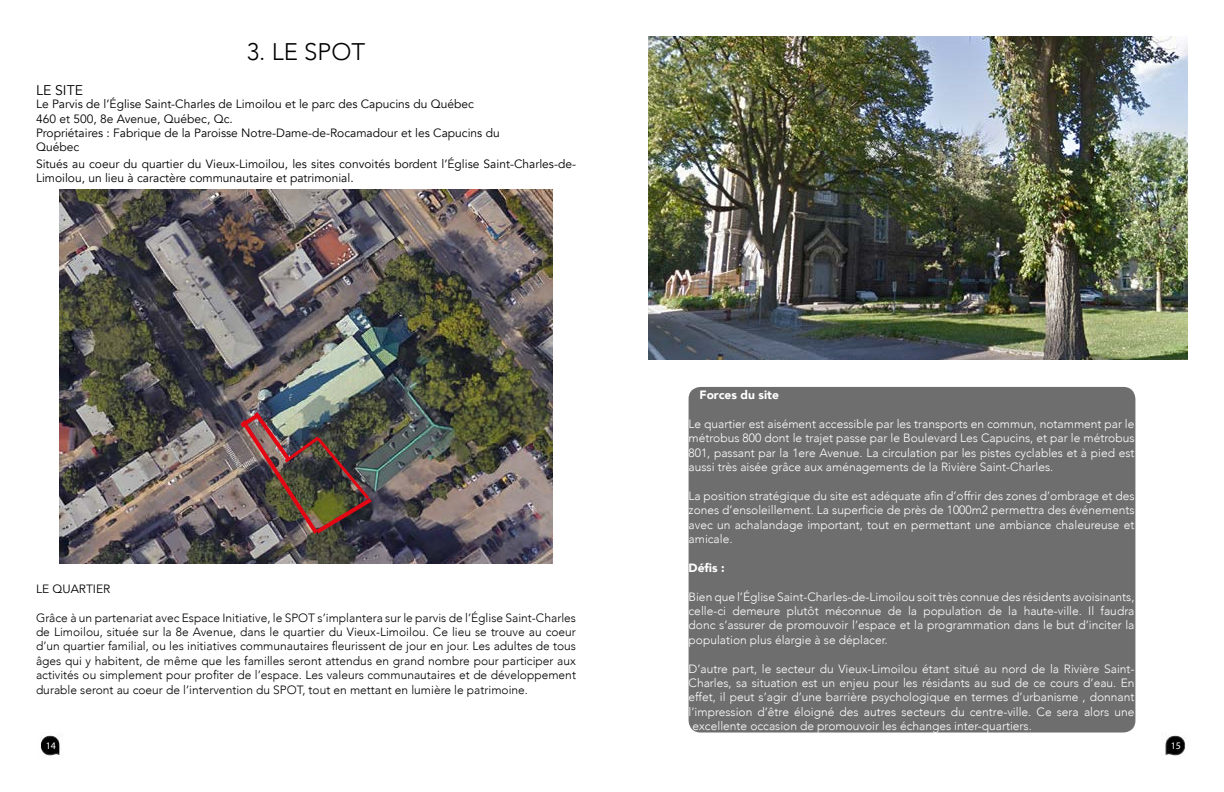
<style>
.page{position:relative;width:1224px;height:792px;background:#fff}
.page>*{position:absolute;margin:0;border:0;box-sizing:border-box;transform-origin:0 0}
.t1{font:300 24px "Avenir";color:#000}
.t2{font:14px "Avenir";color:#000}
.t3{font:300 12px/14.4px "Avenir";color:#fff;text-align:justify}
.t4{font:300 12px/14.4px "Avenir";color:#000;text-align:justify}
.t5{font:12px/14.4px "Avenir";color:#000}
.t6{font:900 12px "Avenir";color:#fff}
.t7{font:10px "Myriad Pro";color:#fff}
</style>
<div class="page">
<img style="left:1162px;top:734px;width:24px;height:22px">
<img style="left:40px;top:734px;width:23px;height:23px">
<img style="left:60px;top:189px;width:492px;height:374px">
<img style="left:236px;top:408px;width:140px;height:130px">
<div style="left:689px;top:387px;width:446px;height:346px;background:#6e6e6e;border-radius:12px"></div>
<img style="left:648px;top:36px;width:540px;height:324px">
<h1 class="t1" style="left:247px;top:38px;width:120px">3. LE SPOT</h1>
<p class="t2" style="left:36px;top:82px;width:49px">LE SITE</p>
<p class="t5" style="left:36px;top:97px;width:465px">Le Parvis de l’Église Saint-Charles de Limoilou et le parc des Capucins du Québec<br>460 et 500, 8e Avenue, Québec, Qc.<br>Propriétaires : Fabrique de la Paroisse Notre-Dame-de-Rocamadour et les Capucins du Québec</p>
<p class="t5" style="left:36px;top:157px;width:542px">Situés au coeur du quartier du Vieux-Limoilou, les sites convoités bordent l’Église Saint-Charles-de-<br>Limoilou, un lieu à caractère communautaire et patrimonial.</p>
<p class="t5" style="left:36px;top:582px;width:76px">LE QUARTIER</p>
<p class="t4" style="left:36px;top:610px;width:542px">Grâce à un partenariat avec Espace Initiative, le SPOT s’implantera sur le parvis de l’Église Saint-Charles de Limoilou, située sur la 8e Avenue, dans le quartier du Vieux-Limoilou. Ce lieu se trouve au coeur d’un quartier familial, ou les initiatives communautaires fleurissent de jour en jour. Les adultes de tous âges qui y habitent, de même que les familles seront attendus en grand nombre pour participer aux activités ou simplement pour profiter de l’espace. Les valeurs communautaires et de développement durable seront au coeur de l’intervention du SPOT, tout en mettant en lumière le patrimoine.</p>
<p class="t6" style="left:700px;top:384px;width:81px">Forces du site</p>
<p class="t3" style="left:689px;top:416px;width:448px">Le quartier est aisément accessible par les transports en commun, notamment par le métrobus 800 dont le trajet passe par le Boulevard Les Capucins, et par le métrobus 801, passant par la 1ere Avenue. La circulation par les pistes cyclables et à pied est aussi très aisée grâce aux aménagements de la Rivière Saint-Charles.</p>
<p class="t3" style="left:689px;top:488px;width:448px">La position stratégique du site est adéquate afin d’offrir des zones d’ombrage et des zones d’ensoleillement. La superficie de près de 1000m2 permettra des événements avec un achalandage important, tout en permettant une ambiance chaleureuse et amicale.</p>
<p class="t6" style="left:689px;top:557px;width:38px">Défis :</p>
<p class="t3" style="left:689px;top:589px;width:448px">Bien que l’Église Saint-Charles-de-Limoilou soit très connue des résidents avoisinants, celle-ci demeure plutôt méconnue de la population de la haute-ville. Il faudra donc s’assurer de promouvoir l’espace et la programmation dans le but d’inciter la population plus élargie à se déplacer.</p>
<p class="t3" style="left:689px;top:661px;width:448px">D’autre part, le secteur du Vieux-Limoilou étant situé au nord de la Rivière Saint-</p>
<p class="t3" style="left:689px;top:676px;width:448px">Charles, sa situation est un enjeu pour les résidants au sud de ce cours d’eau. En</p>
<p class="t3" style="left:689px;top:690px;width:448px">effet, il peut s’agir d’une barrière psychologique en termes d’urbanisme , donnant</p>
<p class="t3" style="left:689px;top:704px;width:448px">l’impression d’être éloigné des autres secteurs du centre-ville. Ce sera alors une</p>
<p class="t3" style="left:693px;top:719px;width:341px">excellente occasion de promouvoir les échanges inter-quartiers.</p>
<p class="t7" style="left:46px;top:740px;width:12px">14</p>
<p class="t7" style="left:1171px;top:740px;width:12px">15</p>
</div>
